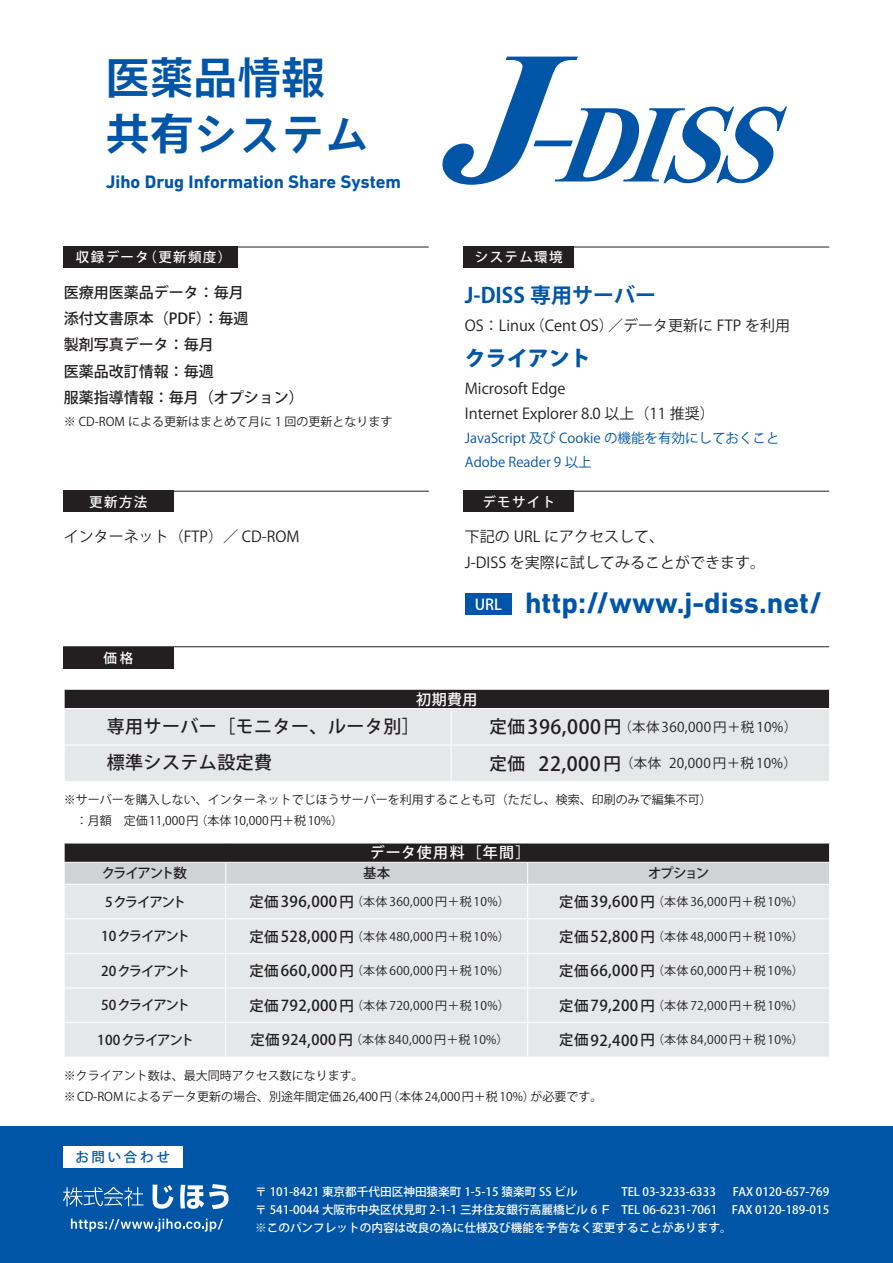
<style>
.page{position:relative;width:893px;height:1263px;background:#fff}
.page>*{position:absolute;margin:0;border:0;box-sizing:border-box;transform-origin:0 0}
.t1{font:43.8px/56.4px "VDL V7 Gothic Bold";color:#0155a7}
.t2{font:700 30px "DIN Next LT Pro";color:#0155a7}
.t3{font:700 21px "Koz Go Pro";color:#0155a7}
.t4{font:800 21px "Koz Go Pro";color:#0155a7}
.t5{font:700 18.45px "DIN Next LT Pro";color:#0155a7}
.t6{font:500 18px "Koz Go Pro";letter-spacing:.025em;color:#231f20}
.t7{font:15px/26.2px "Koz Go Pro";color:#231f20}
.t8{font:500 15px/26.2px "Koz Go Pro";color:#231f20}
.t9{font:500 15px "Koz Go Pro";letter-spacing:.085em;color:#fff}
.t10{font:500 15px "Koz Go Pro";letter-spacing:.03em;color:#fff}
.t11{font:500 13.5px "Koz Go Pro";letter-spacing:-.105em;color:#231f20}
.t12{font:13.5px "Koz Go Pro";letter-spacing:.025em;color:#231f20}
.t13{font:13.5px/23.2px "Koz Go Pro";color:#0155a7}
.t14{font:500 13.5px "Koz Go Pro";letter-spacing:.1em;color:#fff}
.t15{font:500 13.5px "Koz Go Pro";letter-spacing:.2em;color:#0155a7}
.t16{font:12px/21px "Koz Go Pro";color:#231f20}
.t17{font:12px "Koz Go Pro";letter-spacing:.025em;color:#231f20}
.t18{font:500 11.7px/18px "Koz Go Pro";color:#fff;text-align:justify}
.s1{font-family:"Koz Go Pro";font-weight:500;font-size:15px;color:#fff}
.s2{font-weight:500;font-size:17.55px}
.s3{font-weight:500;font-size:19.5px}
.s4{font-weight:500;font-size:14.4px}
.s5{font-weight:500;font-size:15px}
</style>
<div class="page">
<div style="left:0;top:1127px;width:893px;height:136px;background:#0155a7"></div>
<div style="left:65px;top:885px;width:764px;height:172px;background:#e6e7e9"></div>
<svg style="left:64px;top:843px;width:766px;height:41px;background:#858485"></svg>
<hr style="left:225px;top:885px;width:1px;height:33px;background:#fff">
<hr style="left:527px;top:885px;width:1px;height:33px;background:#fff">
<hr style="left:64px;top:918px;width:162px;height:1px;background:#fff">
<hr style="left:226px;top:918px;width:302px;height:1px;background:#fff">
<hr style="left:225px;top:919px;width:1px;height:34px;background:#fff">
<hr style="left:528px;top:918px;width:302px;height:1px;background:#fff">
<hr style="left:527px;top:919px;width:1px;height:34px;background:#fff">
<hr style="left:64px;top:953px;width:162px;height:1px;background:#fff">
<hr style="left:226px;top:953px;width:302px;height:1px;background:#fff">
<hr style="left:225px;top:954px;width:1px;height:33px;background:#fff">
<hr style="left:528px;top:953px;width:302px;height:1px;background:#fff">
<hr style="left:527px;top:954px;width:1px;height:33px;background:#fff">
<hr style="left:64px;top:987px;width:162px;height:1px;background:#fff">
<hr style="left:226px;top:987px;width:302px;height:1px;background:#fff">
<hr style="left:225px;top:988px;width:1px;height:34px;background:#fff">
<hr style="left:528px;top:987px;width:302px;height:1px;background:#fff">
<hr style="left:527px;top:988px;width:1px;height:34px;background:#fff">
<hr style="left:64px;top:1022px;width:162px;height:1px;background:#fff">
<hr style="left:226px;top:1022px;width:302px;height:1px;background:#fff">
<hr style="left:225px;top:1023px;width:1px;height:34px;background:#fff">
<hr style="left:528px;top:1022px;width:302px;height:1px;background:#fff">
<hr style="left:527px;top:1023px;width:1px;height:34px;background:#fff">
<div style="left:64px;top:689px;width:766px;height:19px;background:#231f20"></div>
<div style="left:65px;top:709px;width:764px;height:72px;background:#e6e7e9"></div>
<hr style="left:64px;top:689px;width:387px;height:1px;background:#fff">
<svg style="left:64px;top:690px;width:1px;height:18px"></svg>
<hr style="left:451px;top:689px;width:379px;height:1px;background:#fff">
<svg style="left:829px;top:690px;width:1px;height:18px"></svg>
<hr style="left:451px;top:709px;width:1px;height:36px;background:#fff">
<hr style="left:64px;top:745px;width:387px;height:1px;background:#fff">
<hr style="left:451px;top:745px;width:379px;height:1px;background:#fff">
<hr style="left:451px;top:745px;width:1px;height:36px;background:#fff">
<div style="left:465px;top:594px;width:47px;height:21px;background:#0155a7"></div>
<svg style="left:63px;top:1187px;width:80px;height:19px"></svg>
<svg style="left:153px;top:1184px;width:20px;height:25px"></svg>
<svg style="left:180px;top:1184px;width:49px;height:25px"></svg>
<svg style="left:71px;top:1218px;width:152px;height:14px"></svg>
<hr style="left:63px;top:646px;width:766px;height:1px;background:#231f20">
<div style="left:63px;top:1146px;width:119px;height:21px;background:#fff"></div>
<div style="left:63px;top:647px;width:111px;height:22px;background:#231f20"></div>
<hr style="left:63px;top:491px;width:366px;height:1px;background:#231f20">
<div style="left:63px;top:491px;width:111px;height:21px;background:#231f20"></div>
<hr style="left:63px;top:247px;width:366px;height:1px;background:#231f20">
<div style="left:63px;top:247px;width:174px;height:21px;background:#231f20"></div>
<hr style="left:463px;top:491px;width:366px;height:1px;background:#231f20">
<div style="left:463px;top:491px;width:111px;height:21px;background:#231f20"></div>
<hr style="left:463px;top:247px;width:366px;height:1px;background:#231f20">
<div style="left:463px;top:247px;width:111px;height:21px;background:#231f20"></div>
<svg style="left:442px;top:57px;width:345px;height:128px"></svg>
<h1 class="t1" style="left:106px;top:46px;width:264px">医薬品情報共有システム</h1>
<h3 class="t5" style="left:106px;top:171px;width:297px">Jiho Drug Information Share System</h3>
<p class="t14" style="left:76px;top:249px;width:157px">収録データ（更新頻度）</p>
<p class="t14" style="left:475px;top:249px;width:89px">システム環境</p>
<p class="t8" style="left:64px;top:280px;width:241px">医療用医薬品データ：毎月<br>添付文書原本（PDF）：毎週<br>製剤写真データ：毎月<br>医薬品改訂情報：毎週<br>服薬指導情報：毎月（オプション）</p>
<p class="t16" style="left:64px;top:412px;width:330px">※ CD-ROM による更新はまとめて月に 1 回の更新となります</p>
<h3 class="t3" style="left:465px;top:282px;width:193px">J-DISS 専用サーバー</h3>
<p class="t7" style="left:465px;top:313px;width:327px">OS：Linux（Cent OS）／データ更新に FTP を利用</p>
<h3 class="t4" style="left:465px;top:345px;width:127px">クライアント</h3>
<p class="t7" style="left:465px;top:376px;width:251px;line-height:25.5px">Microsoft Edge<br>Internet Explorer 8.0 以上（11 推奨）</p>
<p class="t13" style="left:465px;top:427px;width:316px">JavaScript 及び Cookie の機能を有効にしておくこと<br>Adobe Reader 9 以上</p>
<p class="t14" style="left:89px;top:493px;width:60px">更新方法</p>
<p class="t14" style="left:482px;top:493px;width:74px">デモサイト</p>
<p class="t7" style="left:64px;top:524px;width:237px">インターネット（FTP）／ CD-ROM</p>
<p class="t7" style="left:465px;top:524px;width:302px">下記の URL にアクセスして、<br>J-DISS を実際に試してみることができます。</p>
<h2 class="t2" style="left:475px;top:585px;width:349px"><span class="s1">URL</span> http://www.j-diss.net/</h2>
<p class="t14" style="left:103px;top:650px;width:31px">価格</p>
<p class="t10" style="left:416px;top:689px;width:63px">初期費用</p>
<h3 class="t6" style="left:107px;top:715px;width:315px">専用サーバー［モニター、ルータ別］</h3>
<p class="t12" style="left:489px;top:718px;width:309px"><span class="s2">定価</span><span class="s3">396,000</span><span class="s2">円</span>（本体 360,000 円＋税 10%）</p>
<h3 class="t6" style="left:107px;top:751px;width:167px">標準システム設定費</h3>
<p class="t12" style="left:489px;top:755px;width:309px"><span class="s2">定価</span> <span class="s3">22,000</span><span class="s2">円</span>（本体 20,000 円＋税 10%）</p>
<p class="t16" style="left:64px;top:790px;width:650px">※サーバーを購入しない、インターネットでじほうサーバーを利用することも可（ただし、検索、印刷のみで編集不可）　：月額　定価 11,000 円（本体 10,000 円＋税 10%）</p>
<p class="t9" style="left:370px;top:843px;width:162px">データ使用料［年間］</p>
<p class="t11" style="left:102px;top:865px;width:87px">クライアント数</p>
<p class="t11" style="left:363px;top:865px;width:29px">基本</p>
<p class="t11" style="left:648px;top:865px;width:63px">オプション</p>
<p class="t11" style="left:105px;top:893px;width:83px">5 クライアント</p>
<p class="t17" style="left:249px;top:894px;width:262px"><span class="s4">定価</span><span class="s5">396,000</span><span class="s4">円</span>（本体 360,000 円＋税 10%）</p>
<p class="t16" style="left:559px;top:891px;width:246px"><span class="s4">定価</span><span class="s5">39,600</span><span class="s4">円</span>（本体 36,000 円＋税 10%）</p>
<p class="t11" style="left:101px;top:928px;width:91px">10 クライアント</p>
<p class="t17" style="left:249px;top:928px;width:262px"><span class="s4">定価</span><span class="s5">528,000</span><span class="s4">円</span>（本体 480,000 円＋税 10%）</p>
<p class="t16" style="left:559px;top:926px;width:246px"><span class="s4">定価</span><span class="s5">52,800</span><span class="s4">円</span>（本体 48,000 円＋税 10%）</p>
<p class="t11" style="left:101px;top:962px;width:91px">20 クライアント</p>
<p class="t17" style="left:249px;top:963px;width:262px"><span class="s4">定価</span><span class="s5">660,000</span><span class="s4">円</span>（本体 600,000 円＋税 10%）</p>
<p class="t16" style="left:559px;top:961px;width:246px"><span class="s4">定価</span><span class="s5">66,000</span><span class="s4">円</span>（本体 60,000 円＋税 10%）</p>
<p class="t11" style="left:101px;top:997px;width:91px">50 クライアント</p>
<p class="t17" style="left:249px;top:998px;width:262px"><span class="s4">定価</span><span class="s5">792,000</span><span class="s4">円</span>（本体 720,000 円＋税 10%）</p>
<p class="t16" style="left:559px;top:995px;width:246px"><span class="s4">定価</span><span class="s5">79,200</span><span class="s4">円</span>（本体 72,000 円＋税 10%）</p>
<p class="t11" style="left:97px;top:1031px;width:98px">100クライアント</p>
<p class="t17" style="left:251px;top:1032px;width:260px"><span class="s4">定価 924</span><span class="s5">,</span><span class="s4">000 円</span>（本体 840,000 円＋税 10%）</p>
<p class="t16" style="left:559px;top:1030px;width:246px"><span class="s4">定価</span><span class="s5">92,400</span><span class="s4">円</span>（本体 84,000 円＋税 10%）</p>
<p class="t16" style="left:64px;top:1065px;width:540px">※クライアント数は、最大同時アクセス数になります。　<br>※ CD-ROM によるデータ更新の場合、別途年間定価 26,400 円（本体 24,000 円＋税 10%）が必要です。</p>
<p class="t15" style="left:75px;top:1148px;width:96px">お問い合わせ</p>
<p class="t18" style="left:255px;top:1183px;width:324px">〒 101-8421 東京都千代田区神田猿楽町 1-5-15 猿楽町 SS ビル</p>
<p class="t18" style="left:255px;top:1183px;width:576px;text-indent:366px">TEL 03-3233-6333 　 FAX 0120-657-769〒 541-0044 大阪市中央区伏見町 2-1-1 三井住友銀行高麗橋ビル 6 Ｆ TEL 06-6231-7061 　FAX 0120-189-015 ※このパンフレットの内容は改良の為に仕様及び機能を予告なく変更することがあります。</p>
</div>
